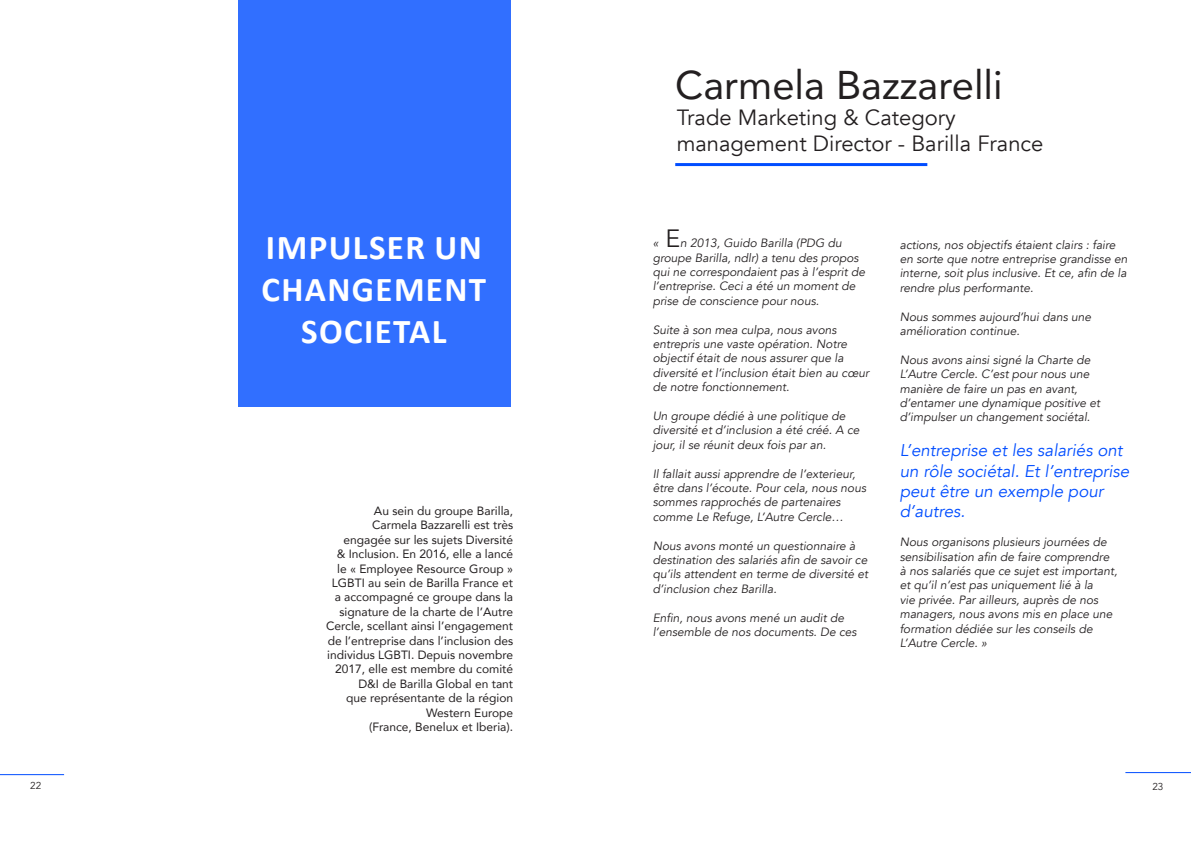
<style>
.page{position:relative;width:1191px;height:842px;background:#fff}
.page>*{position:absolute;margin:0;border:0;box-sizing:border-box;transform-origin:0 0}
.t1{font:40px "Avenir";color:#231f20}
.t2{font:700 35px/42px "Calibri";letter-spacing:.04em;color:#fff;text-align:center}
.t3{font:22px/26.4px "Avenir";color:#231f20}
.t4{font:italic 17px/20.4px "Avenir";color:#004dff}
.t5{font:italic 12px/14.4px "Avenir";color:#231f20}
.t6{font:12px/14.4px "Avenir";color:#231f20;text-align:right}
.t7{font:10px "Avenir";color:#231f20}
.s1{font-style:normal;font-size:25px}
</style>
<div class="page">
<hr style="left:1125px;top:772px;width:66px;height:1px;background:#004dff">
<hr style="left:0;top:774px;width:64px;height:1px;background:#004dff">
<hr style="left:675px;top:163px;width:252px;height:3px;background:#004dff">
<div style="left:238px;top:0;width:272px;height:407px;background:#316fff"></div>
<h2 class="t2" style="left:261px;top:227px;width:226px">IMPULSER UN<br>CHANGEMENT<br>SOCIETAL</h2>
<p class="t6" style="left:326px;top:503px;width:188px">Au sein du groupe Barilla,<br>Carmela Bazzarelli est très engagée sur les sujets Diversité<br>&amp; Inclusion. En 2016, elle a lancé le « Employee Resource Group »<br>LGBTI au sein de Barilla France et a accompagné ce groupe dans la signature de la charte de l’Autre<br>Cercle, scellant ainsi l’engagement de l’entreprise dans l’inclusion des individus LGBTI. Depuis novembre<br>2017, elle est membre du comité<br>D&amp;I de Barilla Global en tant<br>que représentante de la région<br>Western Europe<br>(France, Benelux et Iberia).</p>
<h1 class="t1" style="left:675px;top:52px;width:329px">Carmela Bazzarelli</h1>
<h3 class="t3" style="left:676px;top:104px;width:368px">Trade Marketing &amp; Category management Director - Barilla France</h3>
<p class="t5" style="left:652px;top:236px;width:214px">« <span class="s1">E</span> n 2013, Guido Barilla (PDG du groupe Barilla, ndlr) a tenu des propos qui ne correspondaient pas à l’esprit de l’entreprise. Ceci a été un moment de prise de conscience pour nous.</p>
<p class="t5" style="left:652px;top:322px;width:218px">Suite à son mea culpa, nous avons entrepris une vaste opération. Notre objectif était de nous assurer que la diversité et l’inclusion était bien au cœur de notre fonctionnement.</p>
<p class="t5" style="left:652px;top:409px;width:208px">Un groupe dédié à une politique de diversité et d’inclusion a été créé. A ce jour, il se réunit deux fois par an.</p>
<p class="t5" style="left:652px;top:466px;width:215px">Il fallait aussi apprendre de l’exterieur, être dans l’écoute. Pour cela, nous nous sommes rapprochés de partenaires comme Le Refuge, L’Autre Cercle…</p>
<p class="t5" style="left:652px;top:538px;width:217px">Nous avons monté un questionnaire à destination des salariés afin de savoir ce qu’ils attendent en terme de diversité et d’inclusion chez Barilla.</p>
<p class="t5" style="left:652px;top:610px;width:205px">Enfin, nous avons mené un audit de l’ensemble de nos documents. De ces</p>
<p class="t5" style="left:899px;top:237px;width:229px">actions, nos objectifs étaient clairs : faire en sorte que notre entreprise grandisse en interne, soit plus inclusive. Et ce, afin de la rendre plus performante.</p>
<p class="t5" style="left:899px;top:309px;width:193px">Nous sommes aujourd’hui dans une amélioration continue.</p>
<p class="t5" style="left:899px;top:353px;width:202px">Nous avons ainsi signé la Charte de L’Autre Cercle. C’est pour nous une manière de faire un pas en avant, d’entamer une dynamique positive et d’impulser un changement sociétal.</p>
<h3 class="t4" style="left:899px;top:440px;width:231px">L’entreprise et les salariés ont un rôle sociétal. Et l’entreprise peut être un exemple pour d’autres.</h3>
<p class="t5" style="left:899px;top:535px;width:219px">Nous organisons plusieurs journées de sensibilisation afin de faire comprendre à nos salariés que ce sujet est important, et qu’il n’est pas uniquement lié à la<br>vie privée. Par ailleurs, auprès de nos managers, nous avons mis en place une formation dédiée sur les conseils de L’Autre Cercle. »</p>
<p class="t7" style="left:30px;top:780px;width:13px">22</p>
<p class="t7" style="left:1152px;top:781px;width:13px">23</p>
</div>
